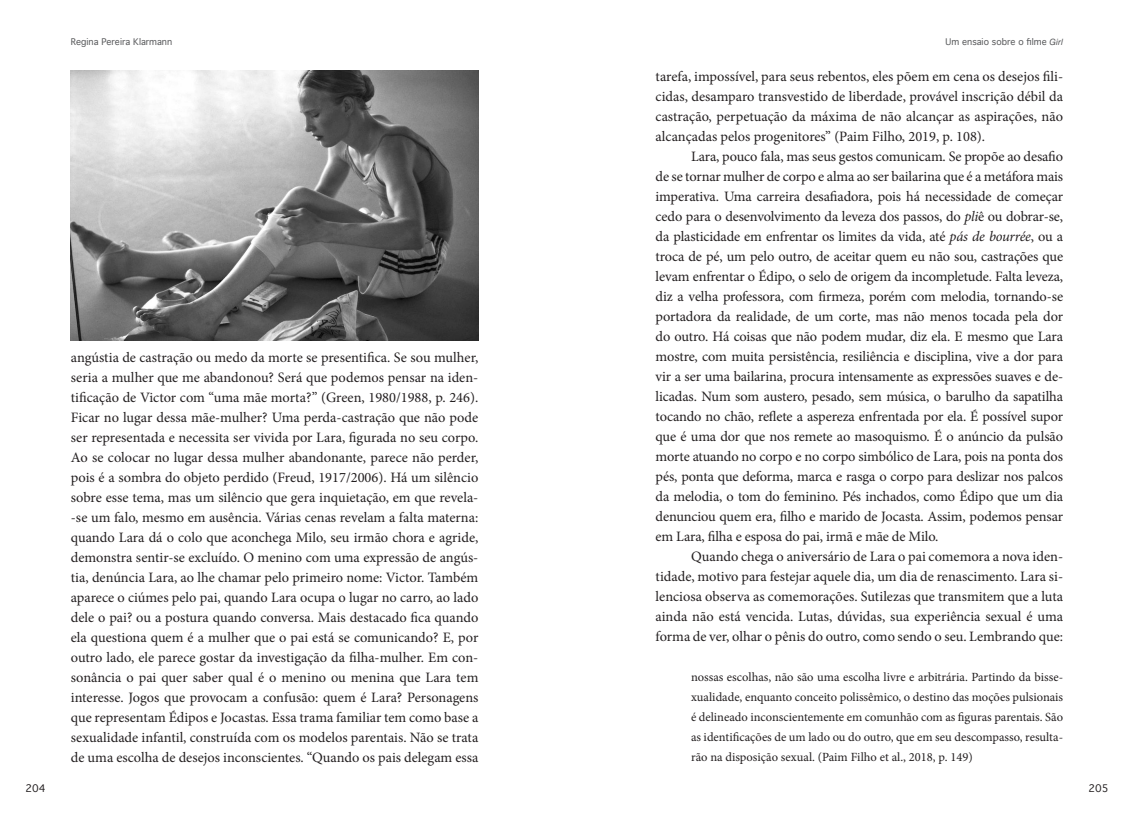
<style>
.page{position:relative;width:1134px;height:815px;background:#fff}
.page>*{position:absolute;margin:0;border:0;box-sizing:border-box;transform-origin:0 0}
.Texto{font:14.38px/20px "Minion Pro";letter-spacing:-.005em;color:#231f20;text-align:justify}
.Citação_autor_final{font:12.5px/20px "Minion Pro";color:#231f20;text-align:justify}
.t1{font:10px "Geneva";color:#231f20}
.t2{font:8.75px "Geneva";color:#57585a}
.s1{font-style:italic}
</style>
<div class="page">
<img style="left:71px;top:71px;width:407px;height:270px">
<p class="t2" style="left:71px;top:37px;width:103px">Regina Pereira Klarmann</p>
<p class="t2" style="left:946px;top:37px;width:119px">Um ensaio sobre o filme <span class="s1">Girl</span></p>
<p class="Texto" style="left:71px;top:347px;width:409px">angústia de castração ou medo da morte se presentifica. Se sou mulher, seria a mulher que me abandonou? Será que podemos pensar na iden&shy;tificação de Victor com “uma mãe morta?” (Green, 1980/1988, p. 246).<br>Ficar no lugar dessa mãe-mulher? Uma perda-castração que não pode ser representada e necessita ser vivida por Lara, figurada no seu corpo.<br>Ao se colocar no lugar dessa mulher abandonante, parece não perder, pois é a sombra do objeto perdido (Freud, 1917/2006). Há um silêncio sobre esse tema, mas um silêncio que gera inquietação, em que revela--se um falo, mesmo em ausência. Várias cenas revelam a falta materna: quando Lara dá o colo que aconchega Milo, seu irmão chora e agride, demonstra sentir-se excluído. O menino com uma expressão de angús&shy;tia, denúncia Lara, ao lhe chamar pelo primeiro nome: Victor. Também aparece o ciúmes pelo pai, quando Lara ocupa o lugar no carro, ao lado dele o pai? ou a postura quando conversa. Mais destacado fica quando ela questiona quem é a mulher que o pai está se comunicando? E, por outro lado, ele parece gostar da investigação da filha-mulher. Em con&shy;sonância o pai quer saber qual é o menino ou menina que Lara tem interesse. Jogos que provocam a confusão: quem é Lara? Personagens que representam Édipos e Jocastas. Essa trama familiar tem como base a sexualidade infantil, construída com os modelos parentais. Não se trata de uma escolha de desejos inconscientes. “Quando os pais delegam essa</p>
<p class="Texto" style="left:656px;top:67px;width:409px">tarefa, impossível, para seus rebentos, eles põem em cena os desejos fili&shy;cidas, desamparo transvestido de liberdade, provável inscrição débil da castração, perpetuação da máxima de não alcançar as aspirações, não alcançadas pelos progenitores” (Paim Filho, 2019, p. 108).</p>
<p class="Texto" style="left:656px;top:147px;width:409px;text-indent:35px">Lara, pouco fala, mas seus gestos comunicam. Se propõe ao desafio de se tornar mulher de corpo e alma ao ser bailarina que é a metáfora mais imperativa. Uma carreira desafiadora, pois há necessidade de começar cedo para o desenvolvimento da leveza dos passos, do <span class="s1">pli</span>ê ou dobrar-se, da plasticidade em enfrentar os limites da vida, até <span class="s1">pás de bourrée</span>, ou a troca de pé, um pelo outro, de aceitar quem eu não sou, castrações que levam enfrentar o Édipo, o selo de origem da incompletude. Falta leveza, diz a velha professora, com firmeza, porém com melodia, tornando-se portadora da realidade, de um corte, mas não menos tocada pela dor do outro. Há coisas que não podem mudar, diz ela. E mesmo que Lara mostre, com muita persistência, resiliência e disciplina, vive a dor para vir a ser uma bailarina, procura intensamente as expressões suaves e de&shy;licadas. Num som austero, pesado, sem música, o barulho da sapatilha tocando no chão, reflete a aspereza enfrentada por ela. É possível supor que é uma dor que nos remete ao masoquismo. É o anúncio da pulsão morte atuando no corpo e no corpo simbólico de Lara, pois na ponta dos pés, ponta que deforma, marca e rasga o corpo para deslizar nos palcos da melodia, o tom do feminino. Pés inchados, como Édipo que um dia denunciou quem era, filho e marido de Jocasta. Assim, podemos pensar em Lara, filha e esposa do pai, irmã e mãe de Milo.</p>
<p class="Texto" style="left:656px;top:547px;width:409px;text-indent:35px">Quando chega o aniversário de Lara o pai comemora a nova iden&shy;tidade, motivo para festejar aquele dia, um dia de renascimento. Lara si&shy;lenciosa observa as comemorações. Sutilezas que transmitem que a luta ainda não está vencida. Lutas, dúvidas, sua experiência sexual é uma forma de ver, olhar o pênis do outro, como sendo o seu. Lembrando que:</p>
<p class="Citação_autor_final" style="left:691px;top:667px;width:374px">nossas escolhas, não são uma escolha livre e arbitrária. Partindo da bisse&shy;xualidade, enquanto conceito polissêmico, o destino das moções pulsionais é delineado inconscientemente em comunhão com as figuras parentais. São as identificações de um lado ou do outro, que em seu descompasso, resulta&shy;rão na disposição sexual. (Paim Filho et al., 2018, p. 149)</p>
<p class="t1" style="left:25px;top:783px;width:22px">204</p>
<p class="t1" style="left:1088px;top:783px;width:22px">205</p>
</div>
